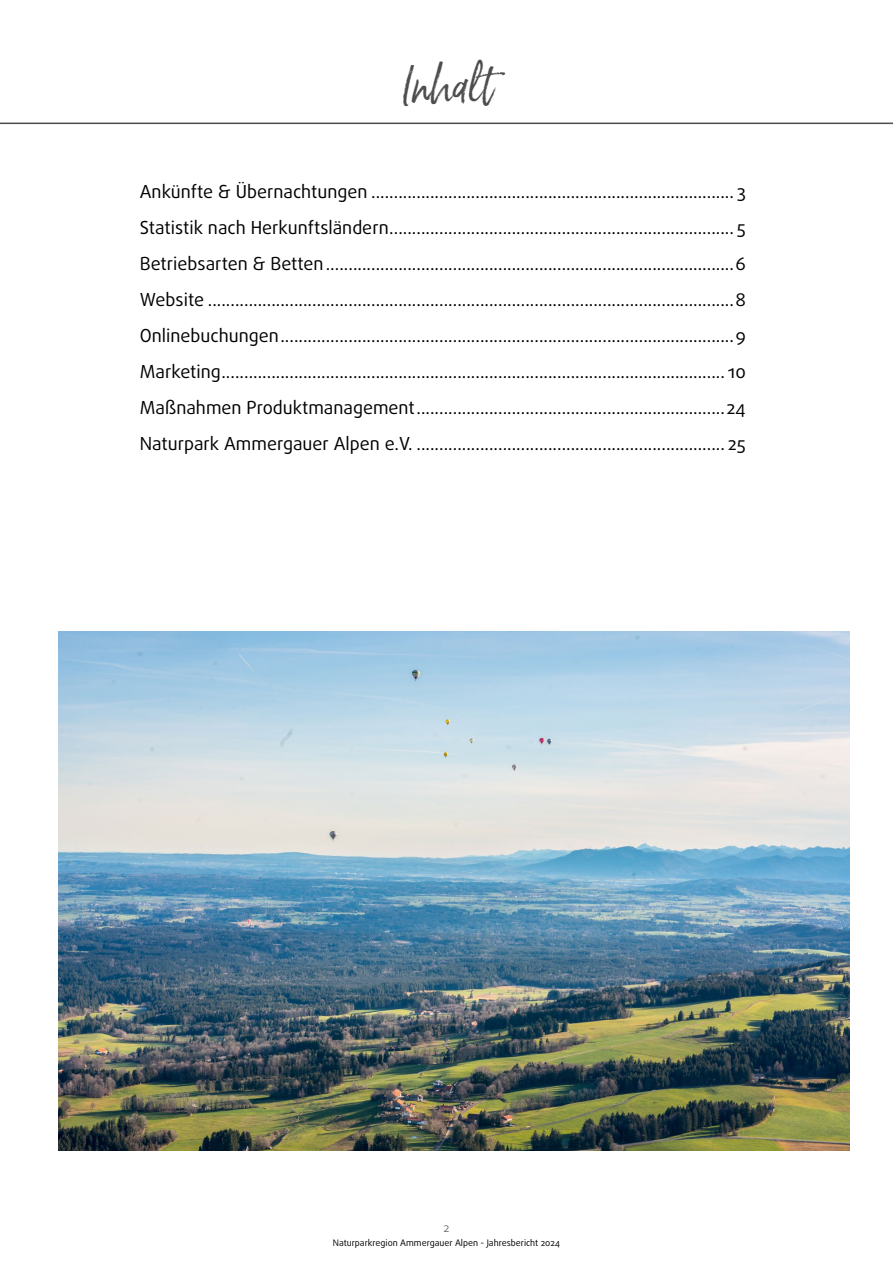
<style>
.page{position:relative;width:893px;height:1263px;background:#fff}
.page>*{position:absolute;margin:0;border:0;box-sizing:border-box;transform-origin:0 0}
.t1{font:45px "Born Ready";color:#4c4d4c}
.t2{font:18px/36px "Daxline OT";color:#000;text-align:justify}
.t3{font:300 12px "Daxline OT";color:#4c4d4c}
.t4{font:9px "Daxline OT";color:#000}
</style>
<div class="page">
<hr style="left:0;top:123px;width:893px;height:1px;background:#4c4d4c">
<img style="left:58px;top:631px;width:791px;height:519px">
<h1 class="t1" style="left:401px;top:58px;width:93px">Inhalt</h1>
<p class="t2" style="left:140px;top:174px;width:608px">Ankünfte &amp; Übernachtungen ................................................................................ 3<br>Statistik nach Herkunftsländern............................................................................ 5<br>Betriebsarten &amp; Betten..........................................................................................6<br>Website ....................................................................................................................8<br>Onlinebuchungen....................................................................................................9<br>Marketing............................................................................................................... 10<br>Maßnahmen Produktmanagement....................................................................24<br>Naturpark Ammergauer Alpen e.V. .................................................................... 25</p>
<p class="t3" style="left:443px;top:1220px;width:7px">2</p>
<p class="t4" style="left:333px;top:1237px;width:229px">Naturparkregion Ammergauer Alpen - Jahresbericht 2024</p>
</div>
